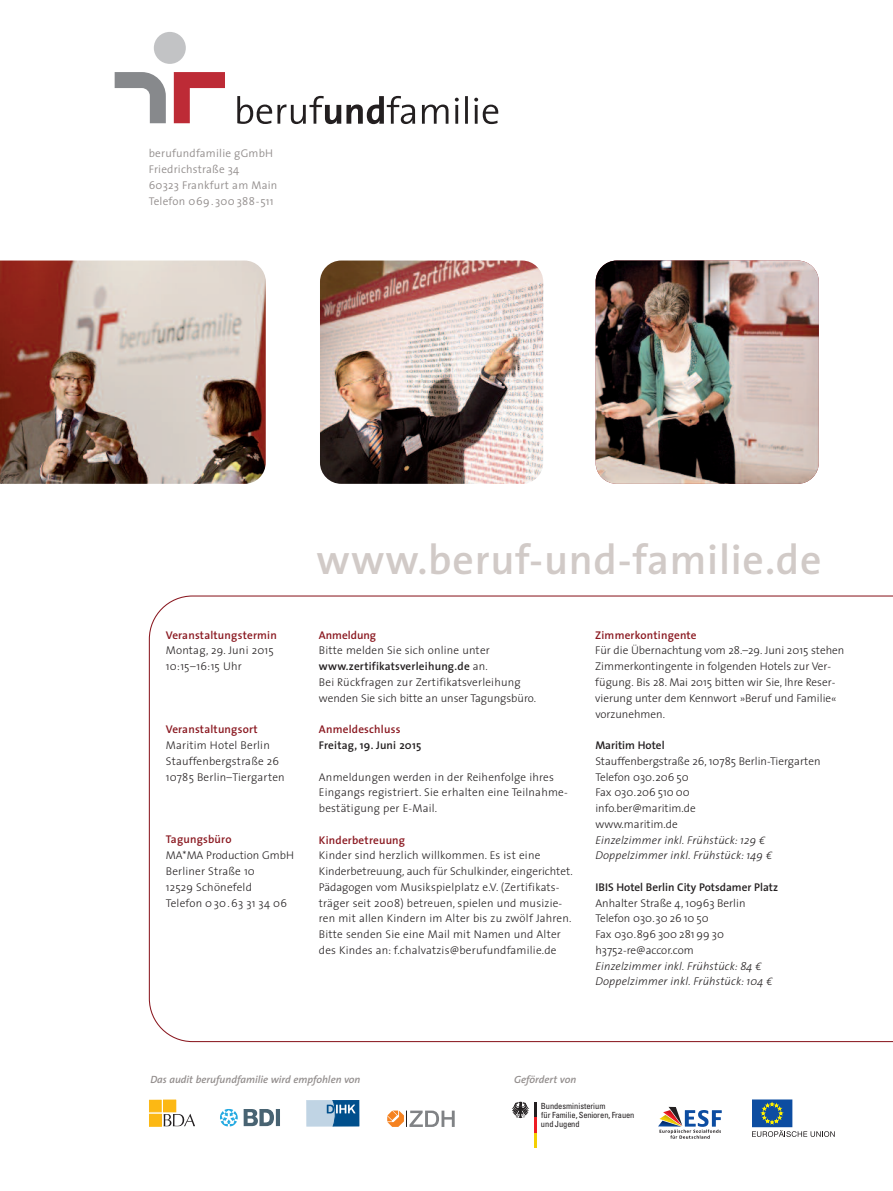
<style>
.page{position:relative;width:893px;height:1191px;background:#fff}
.page>*{position:absolute;margin:0;border:0;box-sizing:border-box;transform-origin:0 0}
.t1{font:600 42px "The Sans";letter-spacing:.02em;color:#d1cac7}
.t2{font:300 11.25px/15.8px "The Sans";letter-spacing:.005em;color:#231f20}
.t3{font:600 11.25px "The Sans";letter-spacing:.015em;color:#8a1820}
.t4{font:300 11.25px/15.8px "The Sans";letter-spacing:.02em;color:#938e8d}
.t5{font:600 11.25px "The Sans";color:#231f20}
.t6{font:italic 600 10.5px "The Sans";color:#938e8d}
.t7{font:condensed 8.4px/9px "Univers";color:#231f20}
.s1{font-weight:600}
.s2{font-style:italic}
.s3{font-family:"The Sans CE B3";font-style:italic}
</style>
<div class="page">
<img style="left:596px;top:260px;width:223px;height:224px;border-radius:21px">
<img style="left:320px;top:260px;width:223px;height:224px;border-radius:21px">
<svg style="left:149px;top:595px;width:744px;height:447px"></svg>
<svg style="left:752px;top:1130px;width:83px;height:7px"></svg>
<div style="left:752px;top:1100px;width:40px;height:26px;background:#0d4da1"></div>
<svg style="left:761px;top:1102px;width:21px;height:21px"></svg>
<svg style="left:658px;top:1106px;width:64px;height:32px"></svg>
<svg style="left:243px;top:1109px;width:1px;height:17px"></svg>
<svg style="left:220px;top:1109px;width:18px;height:17px"></svg>
<svg style="left:244px;top:1109px;width:36px;height:17px"></svg>
<div style="left:149px;top:1099px;width:12px;height:12px;background:#fcb814"></div>
<div style="left:149px;top:1099px;width:12px;height:13px;border:1px solid #fcb814"></div>
<div style="left:149px;top:1114px;width:12px;height:12px;background:#fcb814"></div>
<div style="left:164px;top:1099px;width:12px;height:12px;background:#fcb814"></div>
<div style="left:163px;top:1099px;width:13px;height:13px;border:1px solid #fcb814"></div>
<svg style="left:164px;top:1114px;width:31px;height:12px"></svg>
<div style="left:306px;top:1100px;width:55px;height:26px;background:#9bb9d2"></div>
<svg style="left:306px;top:1100px;width:53px;height:26px"></svg>
<svg style="left:387px;top:1110px;width:68px;height:17px"></svg>
<img style="left:0;top:260px;width:266px;height:224px">
<div style="left:154px;top:32px;width:32px;height:32px;background:#c2c3c5;border-radius:50%"></div>
<svg style="left:174px;top:72px;width:51px;height:51px"></svg>
<svg style="left:115px;top:72px;width:51px;height:51px"></svg>
<svg style="left:237px;top:96px;width:178px;height:28px"></svg>
<svg style="left:422px;top:105px;width:26px;height:19px"></svg>
<hr style="left:455px;top:105px;width:3px;height:19px;background:#231f20">
<svg style="left:455px;top:98px;width:4px;height:3px"></svg>
<hr style="left:465px;top:96px;width:3px;height:28px;background:#231f20">
<svg style="left:474px;top:98px;width:24px;height:26px"></svg>
<svg style="left:512px;top:1101px;width:24px;height:46px"></svg>
<p class="t4" style="left:149px;top:147px;width:130px">berufundfamilie gGmbH<br>Friedrichstraße 34<br>60323 Frankfurt am Main<br>Telefon 069. 300 388-511</p>
<p class="t3" style="left:166px;top:630px;width:113px">Veranstaltungstermin</p>
<p class="t2" style="left:166px;top:644px;width:109px">Montag, 29. Juni 2015<br>10:15–16:15 Uhr</p>
<p class="t3" style="left:166px;top:725px;width:93px">Veranstaltungsort</p>
<p class="t2" style="left:166px;top:738px;width:120px">Maritim Hotel Berlin<br>Stauffenbergstraße 26<br>10785 Berlin–Tiergarten</p>
<p class="t3" style="left:166px;top:835px;width:67px">Tagungsbüro</p>
<p class="t2" style="left:166px;top:848px;width:130px">MA*MA Production GmbH<br>Berliner Straße 10<br>12529 Schönefeld<br>Telefon 030.63 31 34 06</p>
<h1 class="t1" style="left:317px;top:543px;width:506px">www.beruf-und-familie.de</h1>
<p class="t3" style="left:319px;top:630px;width:59px">Anmeldung</p>
<p class="t2" style="left:319px;top:644px;width:219px">Bitte melden Sie sich online unter <span class="s1">www.zertifikatsverleihung.de</span> an.<br>Bei Rückfragen zur Zertifikatsverleihung wenden Sie sich bitte an unser Tagungsbüro.</p>
<p class="t3" style="left:319px;top:725px;width:83px">Anmeldeschluss</p>
<p class="t5" style="left:319px;top:741px;width:104px">Freitag, 19. Juni 2015</p>
<p class="t2" style="left:319px;top:770px;width:250px">Anmeldungen werden in der Reihenfolge ihres<br>Eingangs registriert. Sie erhalten eine Teilnahme&shy;bestätigung per E-Mail.</p>
<p class="t3" style="left:319px;top:835px;width:88px">Kinderbetreuung</p>
<p class="t2" style="left:319px;top:848px;width:255px">Kinder sind herzlich willkommen. Es ist eine Kinderbetreuung, auch für Schulkinder, eingerichtet.<br>Pädagogen vom Musikspielplatz e.V. (Zertifikats&shy;träger seit 2008) betreuen, spielen und musizie&shy;ren mit allen Kindern im Alter bis zu zwölf Jahren.<br>Bitte senden Sie eine Mail mit Namen und Alter des Kindes an: f.chalvatzis@berufundfamilie.de</p>
<p class="t3" style="left:595px;top:630px;width:103px">Zimmerkontingente</p>
<p class="t2" style="left:595px;top:644px;width:251px">Für die Übernachtung vom 28.–29. Juni 2015 stehen Zimmerkontingente in folgenden Hotels zur Ver&shy;fügung. Bis 28. Mai 2015 bitten wir Sie, Ihre Reser&shy;vierung unter dem Kennwort »Beruf und Familie« vorzunehmen.</p>
<p class="t5" style="left:595px;top:741px;width:71px">Maritim Hotel</p>
<p class="t2" style="left:595px;top:754px;width:227px">Stauffenbergstraße 26, 10785 Berlin-Tiergarten<br>Telefon 030.206 50<br>Fax 030.206 510 00<br>info.ber@maritim.de<br>www.maritim.de<br><span class="s2">Einzelzimmer inkl. Frühstück: 129</span> <span class="s3">€<br></span><span class="s2">Doppelzimmer inkl. Frühstück: 149</span> <span class="s3">€</span></p>
<p class="t5" style="left:595px;top:882px;width:184px">IBIS Hotel Berlin City Potsdamer Platz</p>
<p class="t2" style="left:595px;top:896px;width:179px">Anhalter Straße 4, 10963 Berlin<br>Telefon 030.30 26 10 50<br>Fax 030.896 300 281 99 30 h3752-re@accor.com<br><span class="s2">Einzelzimmer inkl. Frühstück: 84</span> <span class="s3">€<br></span><span class="s2">Doppelzimmer inkl. Frühstück: 104</span> <span class="s3">€</span></p>
<p class="t6" style="left:150px;top:1075px;width:212px">Das audit berufundfamilie wird empfohlen von</p>
<p class="t6" style="left:514px;top:1075px;width:64px">Gefördert von</p>
<p class="t7" style="left:541px;top:1101px;width:95px">Bundesministerium<br>für Familie, Senioren, Frauen und Jugend</p>
</div>
